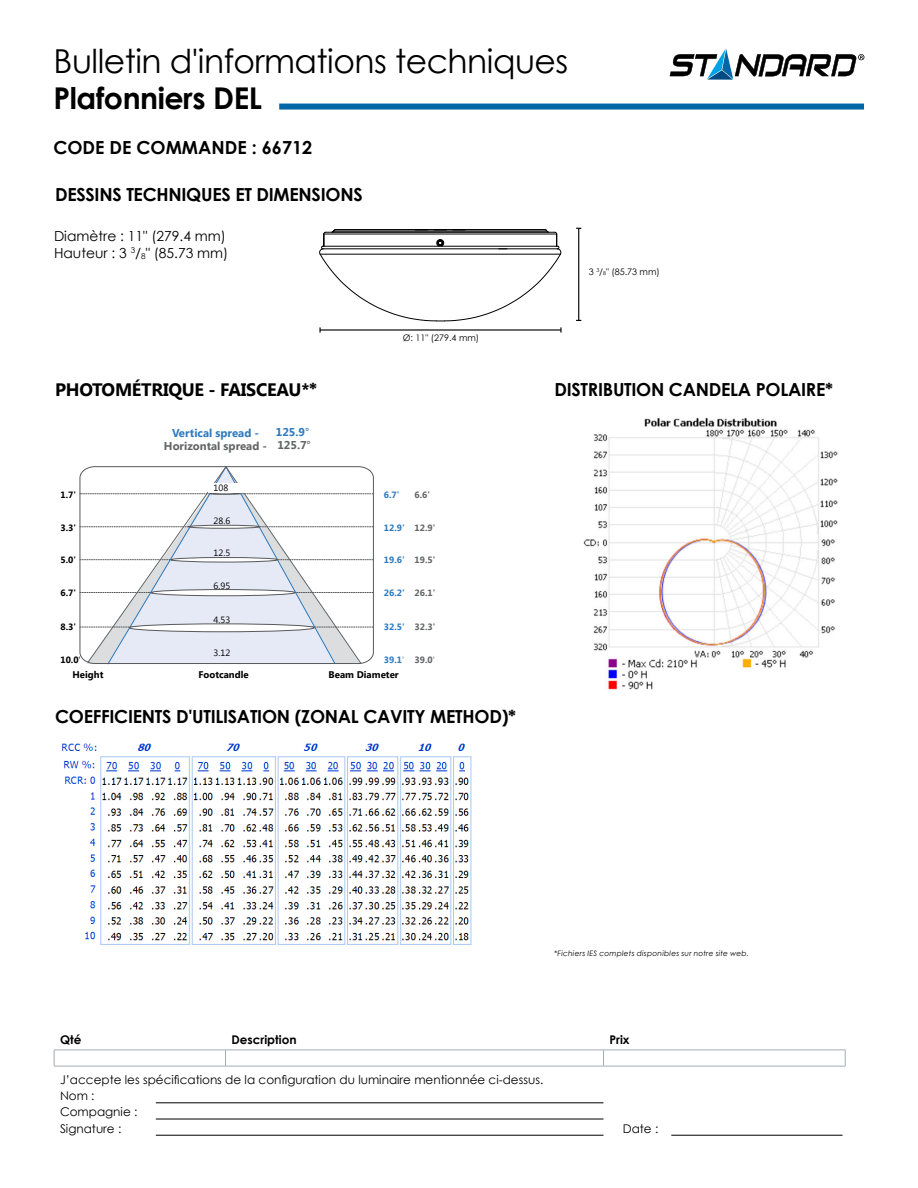
<style>
.page{position:relative;width:918px;height:1188px;background:#fff}
.page>*{position:absolute;margin:0;border:0;box-sizing:border-box;transform-origin:0 0}
.t1{font:33px "Century Gothic";letter-spacing:-.015em;color:#000}
.t2{font:700 30px "Century Gothic";letter-spacing:-.015em;color:#000}
.t3{font:700 18px "Century Gothic";letter-spacing:-.015em;color:#000}
.t4{font:700 18px "Segoe UI";letter-spacing:-.015em;color:#000}
.t5{font:13.8px/16.6px "Century Gothic";color:#000}
.t6{font:12px/16.2px "Century Gothic";color:#000}
.t7{font:700 12px "Century Gothic";color:#000}
.t8{font:700 11.4px/13.6px "Segoe UI";color:#2d7abf}
.t9{font:700 11.4px "Segoe UI";color:#636466}
.t10{font:700 9.6px "Segoe UI";color:#000}
.t11{font:700 9.15px "Segoe UI";color:#2d7abf}
.t12{font:700 9.15px "Segoe UI";color:#000}
.t13{font:9.15px "Segoe UI";color:#000}
.t14{font:700 9.15px "Segoe UI";color:#636466}
.t15{font:9px "Century Gothic";color:#000}
.t16{font:italic 7.5px "Century Gothic";letter-spacing:.035em;color:#000}
.s1{font-family:"Century Gothic"}
.s2{font-weight:400}
.s3{color:#636466}
.s4{font-weight:400;color:#636466}
.s5{font-size:5.25px}
</style>
<div class="page">
<svg style="left:670px;top:49px;width:194px;height:31px"></svg>
<hr style="left:226px;top:1066px;width:378px;height:1px;background:#a4acb3">
<hr style="left:604px;top:1066px;width:241px;height:1px;background:#a4acb3">
<svg style="left:54px;top:1050px;width:792px;height:16px"></svg>
<hr style="left:54px;top:1066px;width:172px;height:1px;background:#a4acb3">
<hr style="left:156px;top:1103px;width:447px;height:1px;background:#000">
<hr style="left:156px;top:1119px;width:447px;height:1px;background:#000">
<hr style="left:156px;top:1135px;width:447px;height:1px;background:#000">
<hr style="left:671px;top:1135px;width:172px;height:1px;background:#000">
<div style="left:279px;top:104px;width:585px;height:6px;background:#0067a6"></div>
<svg style="left:80px;top:466px;width:293px;height:199px"></svg>
<div style="left:208px;top:483px;width:38px;height:10px;background:#fff"></div>
<img style="left:583px;top:417px;width:255px;height:273px">
<img style="left:61px;top:743px;width:411px;height:202px">
<hr style="left:578px;top:228px;width:1px;height:92px;background:#000">
<svg style="left:319px;top:229px;width:243px;height:104px"></svg>
<h1 class="t1" style="left:54px;top:49px;width:516px">Bulletin d'informations techniques</h1>
<h2 class="t2" style="left:54px;top:85px;width:210px">Plafonniers DEL</h2>
<p class="t3" style="left:53px;top:140px;width:260px">CODE DE COMMANDE : 66712</p>
<p class="t3" style="left:55px;top:186px;width:309px">DESSINS TECHNIQUES ET DIMENSIONS</p>
<p class="t5" style="left:54px;top:229px;width:176px">Diamètre : 11" (279.4 mm)<br>Hauteur : 3 <sup>3</sup>/<sub>8</sub>" (85.73 mm)</p>
<p class="t4" style="left:55px;top:383px;width:264px">PHOTOMÉTRIQUE - FAISCEAU*<span class="s1">*</span></p>
<p class="t12" style="left:60px;top:492px;width:17px">1.7'</p>
<p class="t12" style="left:60px;top:525px;width:17px">3.3'</p>
<p class="t12" style="left:60px;top:556px;width:17px">5.0'</p>
<p class="t12" style="left:60px;top:589px;width:17px">6.7'</p>
<p class="t12" style="left:60px;top:624px;width:17px">8.3'</p>
<p class="t12" style="left:60px;top:657px;width:22px">10.0<span class="s2">'</span></p>
<p class="t8" style="left:172px;top:427px;width:89px">Vertical spread -</p>
<p class="t9" style="left:164px;top:442px;width:105px">Horizontal spread -</p>
<p class="t8" style="left:276px;top:426px;width:37px">125.9<span class="s2">°<br></span><span class="s3">125.7</span><span class="s4">°</span></p>
<p class="t13" style="left:214px;top:482px;width:16px">108</p>
<p class="t13" style="left:214px;top:515px;width:18px">28.6</p>
<p class="t13" style="left:214px;top:547px;width:18px">12.5</p>
<p class="t13" style="left:214px;top:580px;width:18px">6.95</p>
<p class="t13" style="left:214px;top:614px;width:18px">4.53</p>
<p class="t13" style="left:214px;top:647px;width:18px">3.12</p>
<p class="t15" style="left:403px;top:334px;width:78px">Ø: 11" (279.4 mm)</p>
<p class="t11" style="left:384px;top:492px;width:17px">6.7'</p>
<p class="t14" style="left:415px;top:492px;width:17px">6.6'</p>
<p class="t11" style="left:384px;top:525px;width:53px">12.9' <span class="s3">12.9'</span></p>
<p class="t11" style="left:384px;top:556px;width:53px">19.6' <span class="s3">19.5'</span></p>
<p class="t11" style="left:384px;top:589px;width:53px">26.2' <span class="s3">26.1'</span></p>
<p class="t11" style="left:384px;top:624px;width:53px">32.5' <span class="s3">32.3'</span></p>
<p class="t11" style="left:384px;top:657px;width:52px">39.1<span class="s2">'</span> <span class="s3">39.0</span><span class="s4">'</span></p>
<p class="t10" style="left:73px;top:670px;width:32px">Height</p>
<p class="t10" style="left:199px;top:670px;width:52px">Footcandle</p>
<p class="t10" style="left:329px;top:670px;width:72px">Beam Diameter</p>
<p class="t3" style="left:55px;top:709px;width:463px">COEFFICIENTS D'UTILISATION (ZONAL CAVITY METHOD)*</p>
<p class="t15" style="left:589px;top:268px;width:72px">3 <sup>3</sup>/<span class="s5">8</span>" (85.73 mm)</p>
<p class="t3" style="left:554px;top:382px;width:280px">DISTRIBUTION CANDELA POLAIRE*</p>
<p class="t16" style="left:554px;top:951px;width:196px">*Fichiers IES complets disponibles sur notre site web.</p>
<p class="t7" style="left:60px;top:1034px;width:23px">Qté</p>
<p class="t7" style="left:232px;top:1034px;width:67px">Description</p>
<p class="t7" style="left:610px;top:1034px;width:22px">Prix</p>
<p class="t6" style="left:60px;top:1071px;width:485px">J’accepte les spécifications de la configuration du luminaire mentionnée ci-dessus.<br>Nom :<br>Compagnie :<br>Signature :</p>
<p class="t6" style="left:623px;top:1121px;width:37px">Date :</p>
</div>
